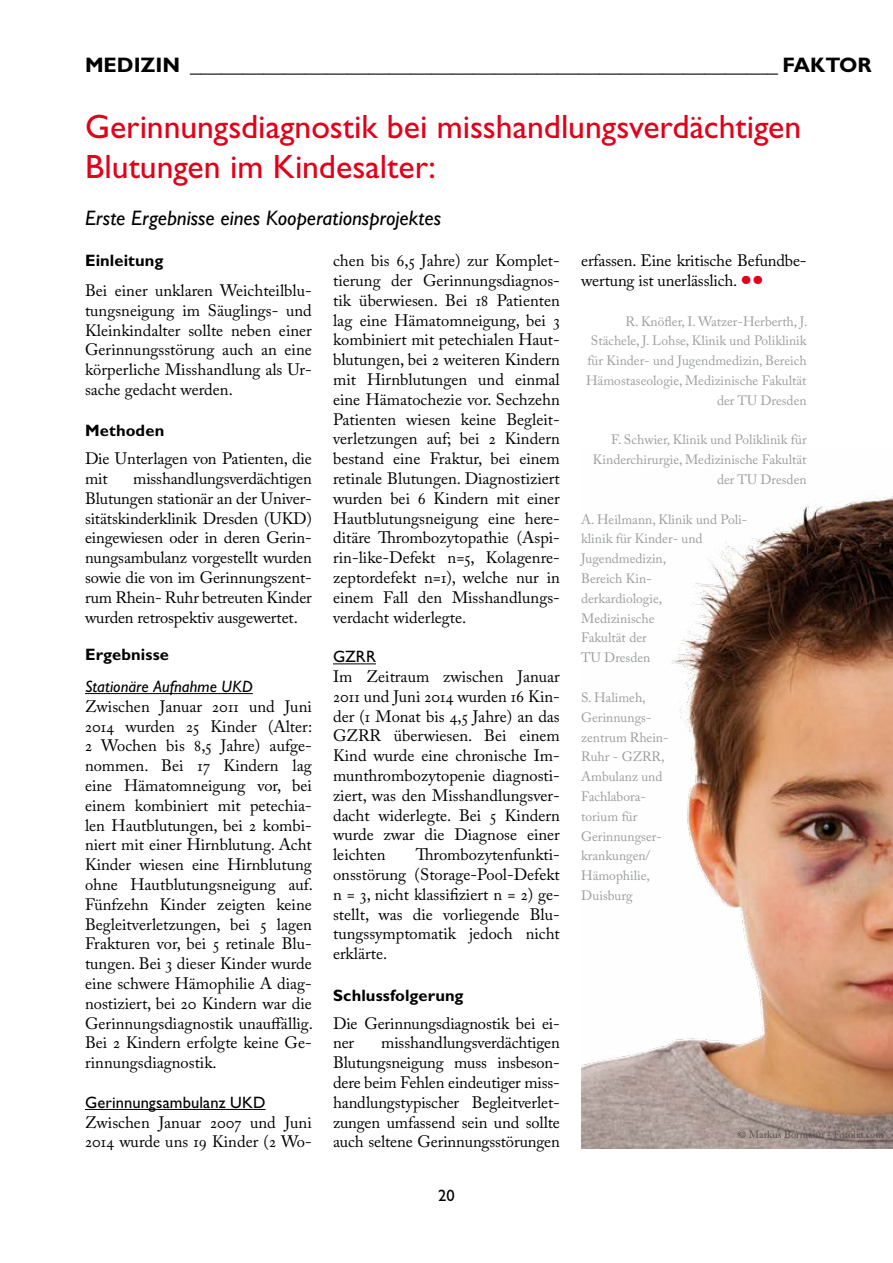
<style>
.page{position:relative;width:893px;height:1263px;background:#fff}
.page>*{position:absolute;margin:0;border:0;box-sizing:border-box;transform-origin:0 0}
.t1{font:33.75px/40.5px "Gill Sans Std";color:#e2001a}
.t2{font:21px "Gill Sans Std";color:#000}
.t3{font:italic 21px "Gill Sans Std";color:#000}
.t4{font:16.5px/19.8px "Adobe Caslon Pro";color:#000;text-align:justify}
.t5{font:700 16.5px "Gill Sans Std";letter-spacing:.005em;color:#000}
.t6{font:16.5px "Gill Sans Std";letter-spacing:.005em;color:#000}
.t7{font:italic 16.5px "Gill Sans Std";letter-spacing:.005em;color:#000}
.t8{font:13.5px/19.8px "Adobe Caslon Pro";color:#9c9e9f;text-align:right}
.t9{font:10.5px "Adobe Caslon Pro";color:#5a4f4a}
.s1{font-weight:700}
.s2{font-size:36px;color:#e2001a}
</style>
<div class="page">
<hr style="left:85px;top:693px;width:168px;height:1px;background:#000">
<hr style="left:85px;top:1109px;width:181px;height:1px;background:#000">
<hr style="left:333px;top:663px;width:43px;height:1px;background:#000">
<img style="left:581px;top:496px;width:312px;height:652px">
<p class="t2" style="left:85px;top:53px;width:788px"><span class="s1">MEDIZIN</span> ________________________________________________________ <span class="s1">FAKTOR</span></p>
<h1 class="t1" style="left:85px;top:106px;width:718px">Gerinnungsdiagnostik bei misshandlungsverdächtigen<br>Blutungen im Kindesalter:</h1>
<p class="t3" style="left:85px;top:206px;width:358px">Erste Ergebnisse eines Kooperationsprojektes</p>
<p class="t5" style="left:85px;top:251px;width:80px">Einleitung</p>
<p class="t4" style="left:85px;top:280px;width:228px">Bei einer unklaren Weichteilblu&shy;tungsneigung im Säuglings- und Kleinkindalter sollte neben einer Gerinnungsstörung auch an eine körperliche Misshandlung als Ur&shy;sache gedacht werden.</p>
<p class="t5" style="left:85px;top:421px;width:81px">Methoden</p>
<p class="t4" style="left:85px;top:449px;width:228px">Die Unterlagen von Patienten, die mit</p>
<p class="t4" style="left:333px;top:251px;width:228px">chen bis 6,5 Jahre) zur Komplet&shy;tierung der Gerinnungsdiagnos&shy;tik überwiesen. Bei 18 Patienten lag eine Hämatomneigung, bei 3 kombiniert mit petechialen Haut&shy;blutungen, bei 2 weiteren Kindern mit Hirnblutungen und einmal eine Hämatochezie vor. Sechzehn Patienten wiesen keine Begleit&shy;verletzungen auf; bei 2 Kindern bestand eine Fraktur, bei einem retinale Blutungen. Diagnostiziert wurden bei 6 Kindern mit einer Hautblutungsneigung eine here&shy;ditäre Thrombozytopathie (Aspi&shy;rin-like-Defekt n=5, Kolagenre&shy;zeptordefekt n=1), welche nur in einem Fall den Misshandlungs&shy;verdacht widerlegte.</p>
<p class="t6" style="left:333px;top:647px;width:44px">GZRR</p>
<p class="t4" style="left:333px;top:666px;width:228px">Im Zeitraum zwischen Januar 2011 und Juni 2014 wurden 16 Kin&shy;der (1 Monat bis 4,5 Jahre) an das GZRR überwiesen. Bei einem Kind wurde eine chronische Im&shy;munthrombozytopenie diagnosti&shy;ziert, was den Misshandlungsver&shy;dacht widerlegte. Bei 5 Kindern wurde zwar die Diagnose einer leichten</p>
<p class="t4" style="left:581px;top:251px;width:227px">erfassen. Eine kritische Befundbe&shy;wertung ist unerlässlich. <span class="s2">••</span></p>
<p class="t8" style="left:586px;top:311px;width:223px">R. Knöfler, I. Watzer-Herberth, J.<br>Stächele, J. Lohse, Klinik und Poliklinik für Kinder- und Jugendmedizin, Bereich Hämostaseologie, Medizinische Fakultät der TU Dresden</p>
<p class="t8" style="left:593px;top:430px;width:215px">F. Schwier, Klinik und Poliklinik für<br>Kinderchirurgie, Medizinische Fakultät der TU Dresden</p>
<p class="t8" style="left:581px;top:509px;width:168px;text-align:left">A. Heilmann, Klinik und Poli&shy;klinik für Kinder- und<br>Jugendmedizin,<br>Bereich Kin-<br>derkardiologie,<br>Medizinische<br>Fakultät der<br>TU Dresden</p>
<p class="t8" style="left:581px;top:687px;width:89px;text-align:left">S. Halimeh,<br>Gerinnungs&shy;zentrum Rhein-<br>Ruhr - GZRR,<br>Ambulanz und<br>Fachlabora&shy;torium für<br>Gerinnungser&shy;krankungen/<br>Hämophilie,<br>Duisburg</p>
<p class="t4" style="left:85px;top:468px;width:228px;text-indent:48px">misshandlungsverdächtigen Blutungen stationär an der Univer&shy;sitätskinderklinik Dresden (UKD) eingewiesen oder in deren Gerin&shy;nungsambulanz vorgestellt wurden sowie die von im Gerinnungszent&shy;rum Rhein- Ruhr betreuten Kinder wurden retrospektiv ausgewertet.</p>
<p class="t5" style="left:85px;top:645px;width:86px">Ergebnisse</p>
<p class="t7" style="left:85px;top:677px;width:169px">Stationäre Aufnahme UKD</p>
<p class="t4" style="left:85px;top:696px;width:229px">Zwischen Januar 2011 und Juni 2014 wurden 25 Kinder (Alter:<br>2 Wochen bis 8,5 Jahre) aufge&shy;nommen. Bei 17 Kindern lag eine Hämatomneigung vor, bei einem kombiniert mit petechia&shy;len Hautblutungen, bei 2 kombi&shy;niert mit einer Hirnblutung. Acht Kinder wiesen eine Hirnblutung ohne Hautblutungsneigung auf.<br>Fünfzehn Kinder zeigten keine Begleitverletzungen, bei 5 lagen Frakturen vor, bei 5 retinale Blu&shy;tungen. Bei 3 dieser Kinder wurde eine schwere Hämophilie A diag&shy;nostiziert, bei 20 Kindern war die Gerinnungsdiagnostik unauffällig.<br>Bei 2 Kindern erfolgte keine Ge&shy;rinnungsdiagnostik.</p>
<p class="t6" style="left:85px;top:1093px;width:182px">Gerinnungsambulanz UKD</p>
<p class="t4" style="left:85px;top:1112px;width:228px">Zwischen Januar 2007 und Juni<br>2014 wurde uns 19 Kinder (2 Wo-</p>
<p class="t4" style="left:333px;top:845px;width:228px;text-indent:83px">Thrombozytenfunkti&shy;onsstörung (Storage-Pool-Defekt n = 3, nicht klassifiziert n = 2) ge&shy;stellt, was die vorliegende Blu&shy;tungssymptomatik jedoch nicht erklärte.</p>
<p class="t5" style="left:333px;top:985px;width:132px">Schlussfolgerung</p>
<p class="t4" style="left:333px;top:1013px;width:228px">Die Gerinnungsdiagnostik bei ei&shy;ner</p>
<p class="t4" style="left:333px;top:1033px;width:228px;text-indent:48px">misshandlungsverdächtigen Blutungsneigung muss insbeson&shy;dere beim Fehlen eindeutiger miss&shy;handlungstypischer Begleitverlet&shy;zungen umfassend sein und sollte auch seltene Gerinnungsstörungen</p>
<p class="t9" style="left:738px;top:1128px;width:148px">© Markus Bormann - Fotolia.com</p>
<p class="t6" style="left:438px;top:1186px;width:18px">20</p>
</div>
